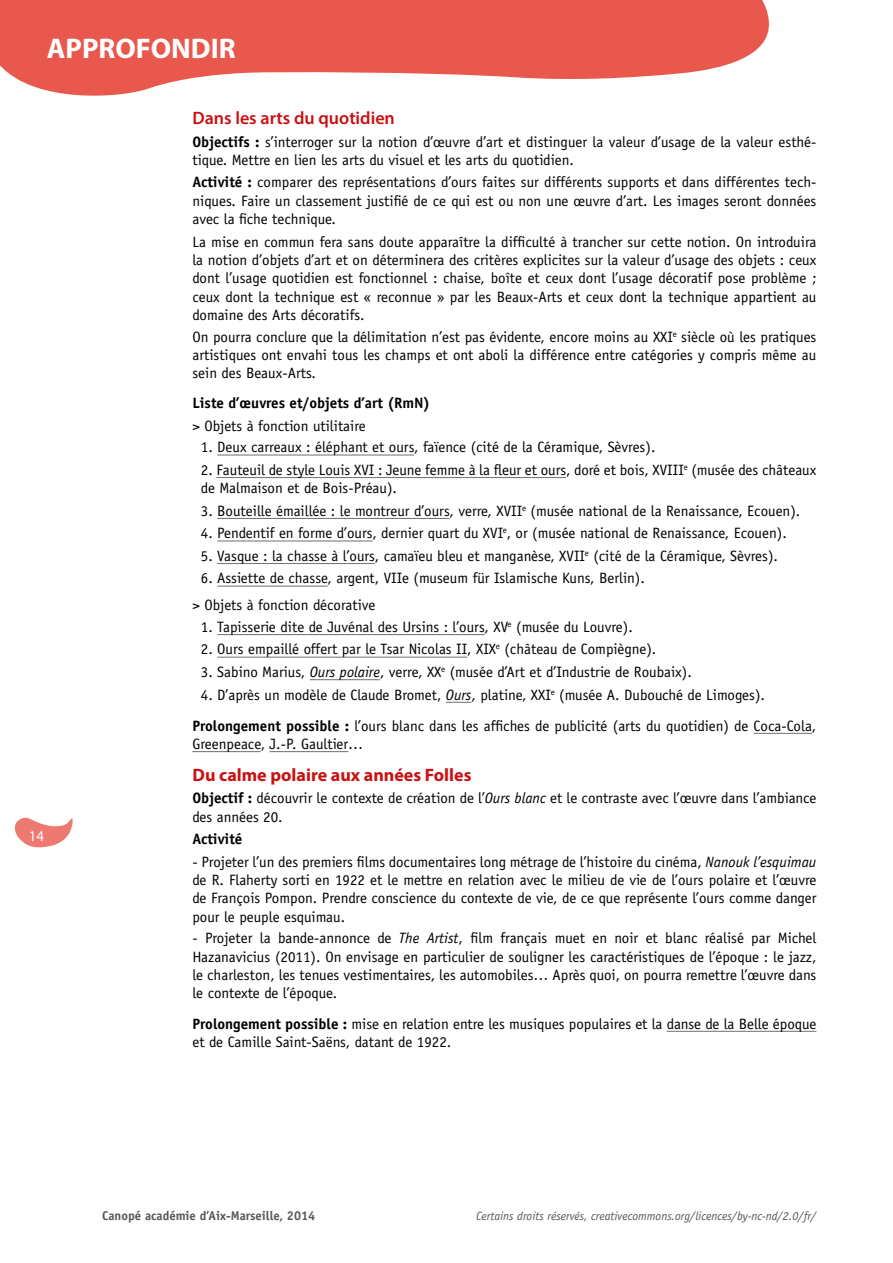
<style>
.page{position:relative;width:893px;height:1263px;background:#fff}
.page>*{position:absolute;margin:0;border:0;box-sizing:border-box;transform-origin:0 0}
.t1{font:700 28.5px "Myriad Pro";color:#fff}
.t2{font:700 18px "Myriad Pro";color:#c91113}
.t3{font:600 18px "Myriad Pro";color:#c91113}
.t4{font:15px/18.3px "Officina Sans Std";color:#000}
.t5{font:700 15px "Officina Sans Std";color:#000}
.t6{font:15px "Myriad Pro";color:#fff}
.t7{font:700 12.75px "Officina Sans Std";color:#575756}
.t8{font:italic 12px "Officina Sans Std";color:#575756}
.s1{font-weight:700}
.s2{font-style:italic}
</style>
<div class="page">
<svg style="left:14px;top:817px;width:59px;height:31px"></svg>
<svg style="left:0;top:0;width:769px;height:96px;fill:#e8584d"></svg>
<hr style="left:217px;top:455px;width:197px;height:1px;background:#706f6f">
<hr style="left:216px;top:477px;width:350px;height:1px;background:#706f6f">
<hr style="left:217px;top:518px;width:233px;height:1px;background:#706f6f">
<hr style="left:217px;top:541px;width:155px;height:1px;background:#706f6f">
<hr style="left:217px;top:563px;width:158px;height:1px;background:#706f6f">
<hr style="left:217px;top:586px;width:111px;height:1px;background:#706f6f">
<hr style="left:217px;top:634px;width:268px;height:1px;background:#706f6f">
<hr style="left:217px;top:657px;width:250px;height:1px;background:#706f6f">
<hr style="left:310px;top:679px;width:70px;height:1px;background:#706f6f">
<svg style="left:446px;top:702px;width:25px;height:1px"></svg>
<hr style="left:754px;top:733px;width:58px;height:1px;background:#706f6f">
<hr style="left:192px;top:751px;width:69px;height:1px;background:#706f6f">
<hr style="left:270px;top:751px;width:78px;height:1px;background:#706f6f">
<hr style="left:667px;top:1031px;width:149px;height:1px;background:#706f6f">
<h1 class="t1" style="left:47px;top:30px;width:191px">APPROFONDIR</h1>
<p class="t6" style="left:29px;top:827px;width:17px">14</p>
<p class="t3" style="left:192px;top:107px;width:204px">Dans les arts du quotidien</p>
<p class="t4" style="left:192px;top:132px;width:625px"><span class="s1">Objectifs :</span> s’interroger sur la notion d’œuvre d’art et distinguer la valeur d’usage de la valeur esthé&shy;tique. Mettre en lien les arts du visuel et les arts du quotidien.</p>
<p class="t4" style="left:192px;top:173px;width:626px;text-align:justify"><span class="s1">Activité :</span> comparer des représentations d’ours faites sur différents supports et dans différentes tech&shy;niques. Faire un classement justifié de ce qui est ou non une œuvre d’art. Les images seront données avec la fiche technique.</p>
<p class="t4" style="left:192px;top:232px;width:626px;text-align:justify">La mise en commun fera sans doute apparaître la difficulté à trancher sur cette notion. On introduira la notion d’objets d’art et on déterminera des critères explicites sur la valeur d’usage des objets : ceux dont l’usage quotidien est fonctionnel : chaise, boîte et ceux dont l’usage décoratif pose problème ; ceux dont la technique est « reconnue » par les Beaux-Arts et ceux dont la technique appartient au domaine des Arts décoratifs.</p>
<p class="t4" style="left:192px;top:327px;width:625px;text-align:justify">On pourra conclure que la délimitation n’est pas évidente, encore moins au XXI<sup>e</sup> siècle où les pratiques artistiques ont envahi tous les champs et ont aboli la différence entre catégories y compris même au sein des Beaux-Arts.</p>
<p class="t5" style="left:192px;top:394px;width:239px">Liste d’œuvres et/objets d’art (RmN)</p>
<p class="t4" style="left:192px;top:416px;width:175px">&gt; Objets à fonction utilitaire</p>
<p class="t4" style="left:201px;top:438px;width:456px">1. Deux carreaux : éléphant et ours, faïence (cité de la Céramique, Sèvres).</p>
<p class="t4" style="left:201px;top:461px;width:617px">2. Fauteuil de style Louis XVI : Jeune femme à la fleur et ours, doré et bois, XVIII<sup>e</sup> (musée des châteaux de Malmaison et de Bois-Préau).</p>
<p class="t4" style="left:201px;top:501px;width:601px">3. Bouteille émaillée : le montreur d’ours, verre, XVII<sup>e</sup> (musée national de la Renaissance, Ecouen).</p>
<p class="t4" style="left:201px;top:524px;width:587px">4. Pendentif en forme d’ours, dernier quart du XVI<sup>e</sup>, or (musée national de Renaissance, Ecouen).</p>
<p class="t4" style="left:201px;top:547px;width:579px">5. Vasque : la chasse à l’ours, camaïeu bleu et manganèse, XVII<sup>e</sup> (cité de la Céramique, Sèvres).</p>
<p class="t4" style="left:192px;top:565px;width:454px;line-height:26.8px;text-indent:9px">6. Assiette de chasse, argent, VIIe (museum für Islamische Kuns, Berlin). &gt; Objets à fonction décorative</p>
<p class="t4" style="left:201px;top:618px;width:433px">1. Tapisserie dite de Juvénal des Ursins : l’ours, XV<sup>e</sup> (musée du Louvre).</p>
<p class="t4" style="left:201px;top:640px;width:457px">2. Ours empaillé offert par le Tsar Nicolas II, XIX<sup>e</sup> (château de Compiègne).</p>
<p class="t4" style="left:201px;top:663px;width:493px">3. Sabino Marius, <span class="s2">Ours polaire</span>, verre, XX<sup>e</sup> (musée d’Art et d’Industrie de Roubaix).</p>
<p class="t4" style="left:192px;top:679px;width:625px;line-height:31px;text-indent:9px">4. D’après un modèle de Claude Bromet, <span class="s2">Ours</span>, platine, XXI<sup>e</sup> (musée A. Dubouché de Limoges).<br><span class="s1">Prolongement possible :</span> l’ours blanc dans les affiches de publicité (arts du quotidien) de Coca-Cola,</p>
<p class="t4" style="left:192px;top:735px;width:172px">Greenpeace, J.-P. Gaultier…</p>
<p class="t2" style="left:192px;top:763px;width:281px">Du calme polaire aux années Folles</p>
<p class="t4" style="left:192px;top:789px;width:626px"><span class="s1">Objectif :</span> découvrir le contexte de création de l’<span class="s2">Ours blanc</span> et le contraste avec l’œuvre dans l’ambiance des années 20.</p>
<p class="t5" style="left:192px;top:830px;width:52px">Activité</p>
<p class="t4" style="left:192px;top:853px;width:626px;text-align:justify">- Projeter l’un des premiers films documentaires long métrage de l’histoire du cinéma, <span class="s2">Nanouk l’esquimau </span>de R. Flaherty sorti en 1922 et le mettre en relation avec le milieu de vie de l’ours polaire et l’œuvre de François Pompon. Prendre conscience du contexte de vie, de ce que représente l’ours comme danger pour le peuple esquimau.</p>
<p class="t4" style="left:192px;top:929px;width:626px;text-align:justify">- Projeter la bande-annonce de <span class="s2">The Artist</span>, film français muet en noir et blanc réalisé par Michel Hazanavicius (2011). On envisage en particulier de souligner les caractéristiques de l’époque : le jazz, le charleston, les tenues vestimentaires, les automobiles… Après quoi, on pourra remettre l’œuvre dans le contexte de l’époque.</p>
<p class="t4" style="left:192px;top:1014px;width:626px"><span class="s1">Prolongement possible :</span> mise en relation entre les musiques populaires et la danse de la Belle époque et de Camille Saint-Saëns, datant de 1922.</p>
<p class="t7" style="left:102px;top:1208px;width:215px">Canopé académie d’Aix-Marseille, 2014</p>
<p class="t8" style="left:476px;top:1208px;width:342px">Certains droits réservés, creativecommons.org/licences/by-nc-nd/2.0/fr/</p>
</div>
